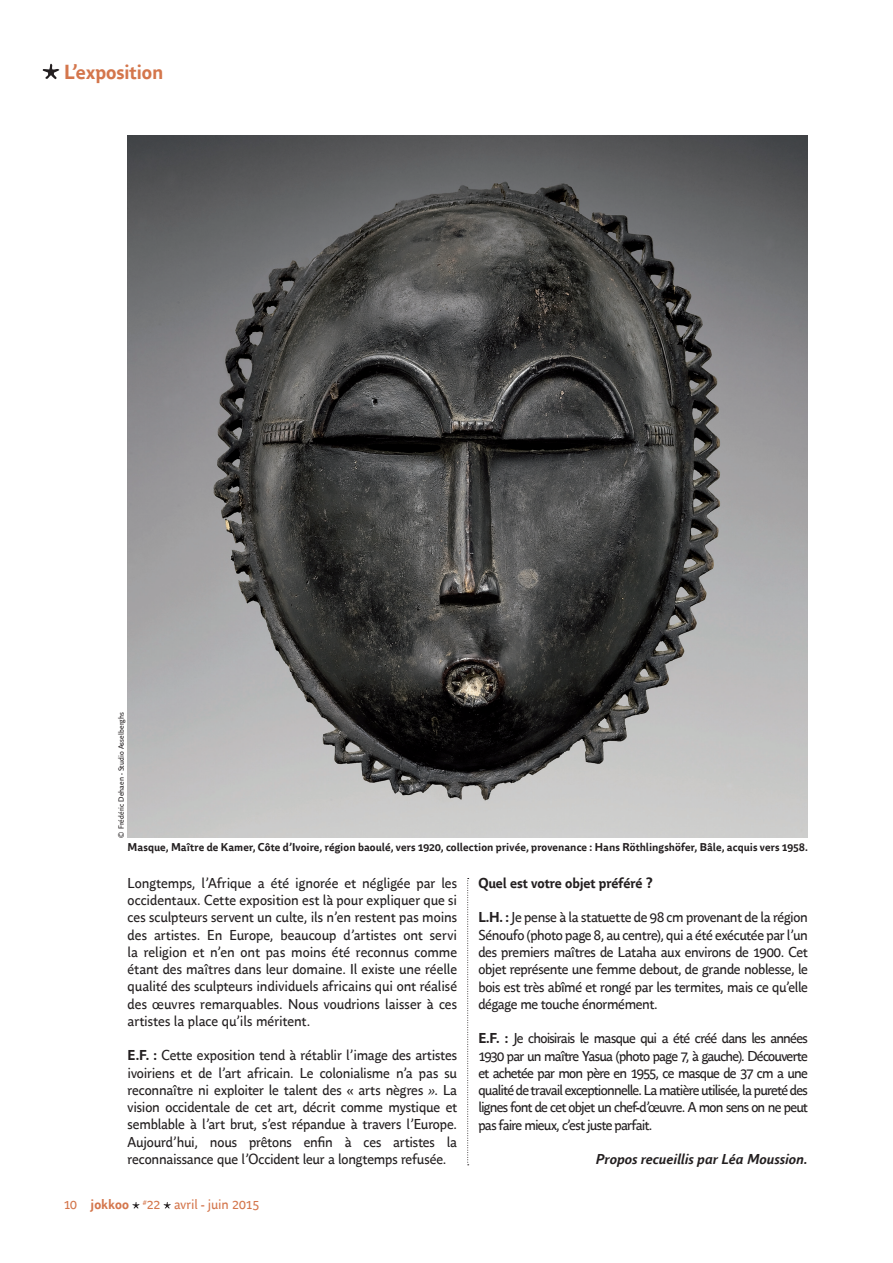
<style>
.page{position:relative;width:893px;height:1263px;background:#fff}
.page>*{position:absolute;margin:0;border:0;box-sizing:border-box;transform-origin:0 0}
.t1{font:700 20.25px "Parisine Office";letter-spacing:-.01em;color:#d4764c}
.t2{font:14.25px/17.2px "Parisine Office";letter-spacing:-.02em;color:#231f20;text-align:justify}
.t3{font:italic 700 14.25px "Parisine Office";color:#231f20}
.t4{font:700 14.25px "Parisine Office";letter-spacing:-.01em;color:#231f20}
.t5{font:13.5px "Parisine Office";letter-spacing:-.01em;color:#d4764c}
.t6{font:700 11.25px "Parisine Office";letter-spacing:.005em;color:#231f20}
.t7{font:7.5px "Parisine Office";letter-spacing:.015em;color:#231f20}
.s1{font-weight:700}
.s2{font-style:italic}
</style>
<div class="page">
<svg style="left:467px;top:878px;width:2px;height:287px"></svg>
<svg style="left:132px;top:1202px;width:8px;height:6px"></svg>
<svg style="left:164px;top:1202px;width:7px;height:6px"></svg>
<img style="left:128px;top:136px;width:680px;height:701px">
<svg style="left:43px;top:64px;width:16px;height:15px"></svg>
<h1 class="t1" style="left:64px;top:57px;width:101px">L’exposition</h1>
<p class="t7" style="left:116px;top:837px;width:127px;rotate:-90deg">© Frédéric Dehaen - Studio Asselberghs</p>
<p class="t6" style="left:128px;top:839px;width:682px">Masque, Maître de Kamer, Côte d’Ivoire, région baoulé, vers 1920, collection privée, provenance : Hans Röthlingshöfer, Bâle, acquis vers 1958.</p>
<p class="t2" style="left:128px;top:874px;width:331px">Longtemps, l’Afrique a été ignorée et négligée par les occidentaux. Cette exposition est là pour expliquer que si ces sculpteurs servent un culte, ils n’en restent pas moins des artistes. En Europe, beaucoup d’artistes ont servi la religion et n’en ont pas moins été reconnus comme étant des maîtres dans leur domaine. Il existe une réelle qualité des sculpteurs individuels africains qui ont réalisé des œuvres remarquables. Nous voudrions laisser à ces artistes la place qu’ils méritent.</p>
<p class="t2" style="left:128px;top:1046px;width:331px"><span class="s1">E.F. :</span> Cette exposition tend à rétablir l’image des artistes ivoiriens et de l’art africain. Le colonialisme n’a pas su reconnaître ni exploiter le talent des « arts nègres <span class="s2">»</span>. La vision occidentale de cet art, décrit comme mystique et semblable à l’art brut, s’est répandue à travers l’Europe.<br>Aujourd’hui, nous prêtons enfin à ces artistes la reconnaissance que l’Occident leur a longtemps refusée.</p>
<p class="t5" style="left:64px;top:1195px;width:197px">10 <span class="s1">jokkoo</span> <sup>#</sup>22 avril - juin 2015</p>
<p class="t4" style="left:478px;top:872px;width:176px">Quel est votre objet préféré ?</p>
<p class="t2" style="left:478px;top:908px;width:331px"><span class="s1">L.H. :</span> Je pense à la statuette de 98 cm provenant de la région Sénoufo (photo page 8, au centre), qui a été exécutée par l’un des premiers maîtres de Lataha aux environs de 1900. Cet objet représente une femme debout, de grande noblesse, le bois est très abîmé et rongé par les termites, mais ce qu’elle dégage me touche énormément.</p>
<p class="t2" style="left:478px;top:1029px;width:331px"><span class="s1">E.F. :</span> Je choisirais le masque qui a été créé dans les années 1930 par un maître Yasua (photo page 7, à gauche). Découverte et achetée par mon père en 1955, ce masque de 37 cm a une qualité de travail exceptionnelle. La matière utilisée, la pureté des lignes font de cet objet un chef-d’œuvre. A mon sens on ne peut pas faire mieux, c’est juste parfait.</p>
<p class="t3" style="left:596px;top:1148px;width:213px">Propos recueillis par Léa Moussion.</p>
</div>
